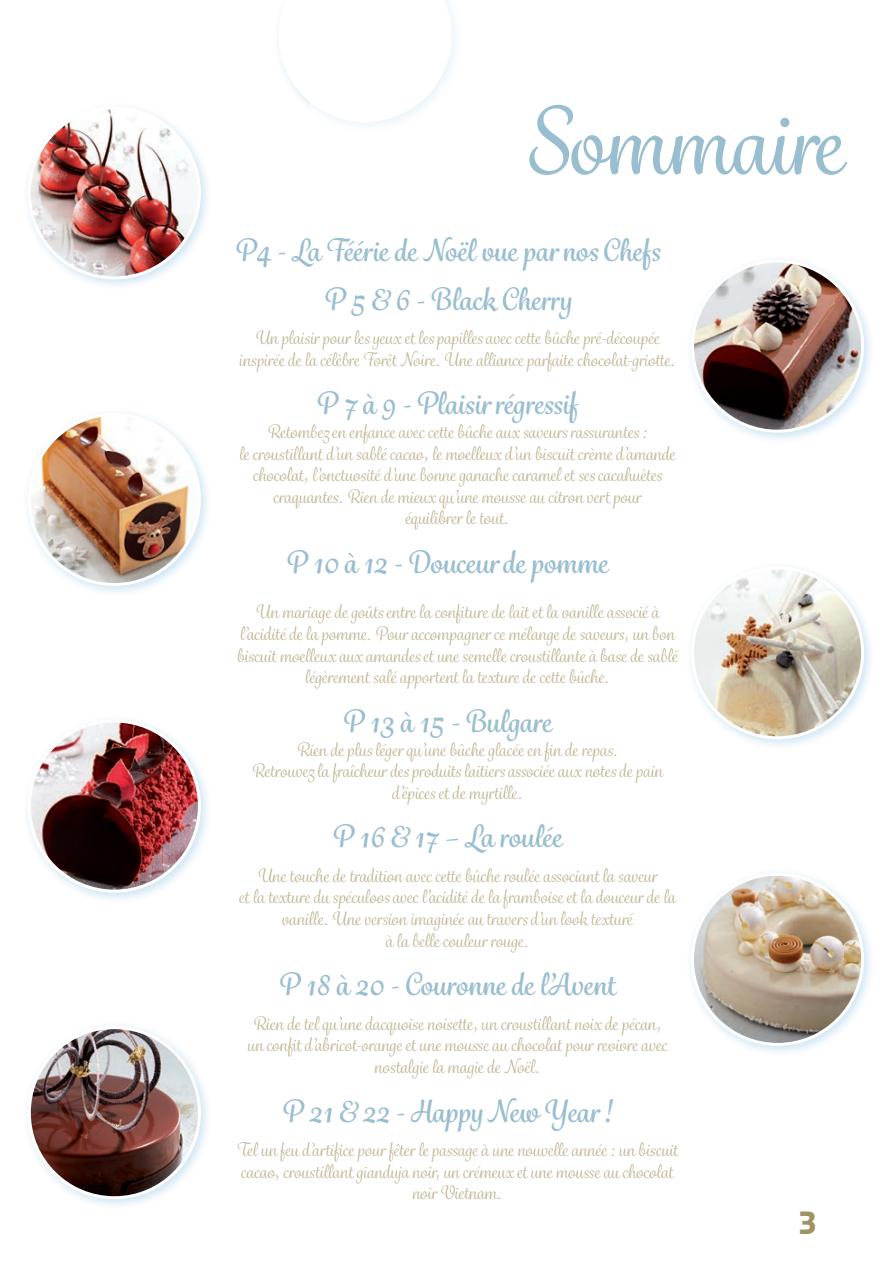
<style>
.page{position:relative;width:893px;height:1263px;background:#fff}
.page>*{position:absolute;margin:0;border:0;box-sizing:border-box;transform-origin:0 0}
.t1{font:500 90px "Grafolita Script";color:#99bed0}
.t2{font:700 30px "Grafolita Script";color:#99bed0}
.t3{font:700 30px "Sansa Std";color:#a29161}
.t4{font:18px/21.6px "Grafolita Script";color:#c2b594;text-align:center}
</style>
<div class="page">
<svg style="left:279px;top:50px;width:31px;height:57px"></svg>
<div style="left:685px;top:254px;width:191px;height:191px;background:#0079c2;opacity:.2"></div>
<img style="left:692px;top:261px;width:171px;height:170px;border-radius:85px">
<div style="left:22px;top:100px;width:191px;height:191px;background:#0079c2;opacity:.2"></div>
<img style="left:29px;top:108px;width:170px;height:170px;border-radius:85px">
<div style="left:22px;top:407px;width:191px;height:191px;background:#0079c2;opacity:.2"></div>
<img style="left:29px;top:414px;width:170px;height:170px;border-radius:85px">
<div style="left:685px;top:867px;width:191px;height:191px;background:#0079c2;opacity:.2"></div>
<img style="left:692px;top:874px;width:171px;height:170px;border-radius:85px">
<div style="left:685px;top:560px;width:191px;height:191px;background:#0079c2;opacity:.2"></div>
<img style="left:692px;top:568px;width:171px;height:170px;border-radius:85px">
<div style="left:22px;top:1020px;width:191px;height:191px;background:#0079c2;opacity:.2"></div>
<img style="left:29px;top:1027px;width:170px;height:171px;border-radius:85px">
<div style="left:22px;top:713px;width:191px;height:192px;background:#0079c2;opacity:.2"></div>
<img style="left:29px;top:721px;width:170px;height:170px;border-radius:85px">
<p class="t1" style="left:526px;top:84px;width:317px">Sommaire</p>
<p class="t2" style="left:234px;top:230px;width:428px">P4 - La Féérie de Noël vue par nos Chefs</p>
<p class="t2" style="left:323px;top:279px;width:250px">P 5 &amp; 6 - Black Cherry</p>
<p class="t4" style="left:239px;top:328px;width:438px">Un plaisir pour les yeux et les papilles avec cette bûche pré-découpée inspirée de la célèbre Forêt Noire. Une alliance parfaite chocolat-griotte.</p>
<p class="t2" style="left:316px;top:383px;width:263px">P 7 à 9 - Plaisir régressif</p>
<p class="t4" style="left:239px;top:421px;width:438px">Retombez en enfance avec cette bûche aux saveurs rassurantes:<br>le croustillant d’un sablé cacao, le moelleux d’un biscuit crème d’amande chocolat, l’onctuosité d’une bonne ganache caramel et ses cacahuètes craquantes. Rien de mieux qu’une mousse au citron vert pour<br>équilibrer le tout.</p>
<p class="t2" style="left:285px;top:542px;width:324px">P 10 à 12 - Douceur de pomme</p>
<p class="t4" style="left:237px;top:602px;width:442px">Un mariage de goûts entre la confiture de lait et la vanille associé à l’acidité de la pomme. Pour accompagner ce mélange de saveurs, un bon biscuit moelleux aux amandes et une semelle croustillante à base de sablé légèrement salé apportent la texture de cette bûche.</p>
<p class="t2" style="left:342px;top:701px;width:211px">P 13 à 15 - Bulgare</p>
<p class="t4" style="left:252px;top:739px;width:413px">Rien de plus léger qu’une bûche glacée en fin de repas.<br>Retrouvez la fraîcheur des produits laitiers associée aux notes de pain d’épices et de myrtille.</p>
<p class="t2" style="left:331px;top:816px;width:232px">P 16 &amp; 17 – La roulée</p>
<p class="t4" style="left:239px;top:865px;width:438px">Une touche de tradition avec cette bûche roulée associant la saveur<br>et la texture du spéculoos avec l’acidité de la framboise et la douceur de la vanille. Une version imaginée au travers d’un look texturé<br>à la belle couleur rouge.</p>
<p class="t2" style="left:278px;top:964px;width:339px">P 18 à 20 - Couronne de l’Avent</p>
<p class="t4" style="left:247px;top:1013px;width:421px">Rien de tel qu’une dacquoise noisette, un croustillant noix de pécan, un confit d’abricot-orange et une mousse au chocolat pour revivre avec nostalgie la magie de Noël.</p>
<p class="t2" style="left:281px;top:1091px;width:332px">P 21 &amp; 22 - Happy New Year !</p>
<p class="t4" style="left:236px;top:1139px;width:443px">Tel un feu d’artifice pour fêter le passage à une nouvelle année : un biscuit cacao, croustillant gianduja noir, un crémeux et une mousse au chocolat noir Vietnam.</p>
<h2 class="t3" style="left:798px;top:1203px;width:20px">3</h2>
</div>
